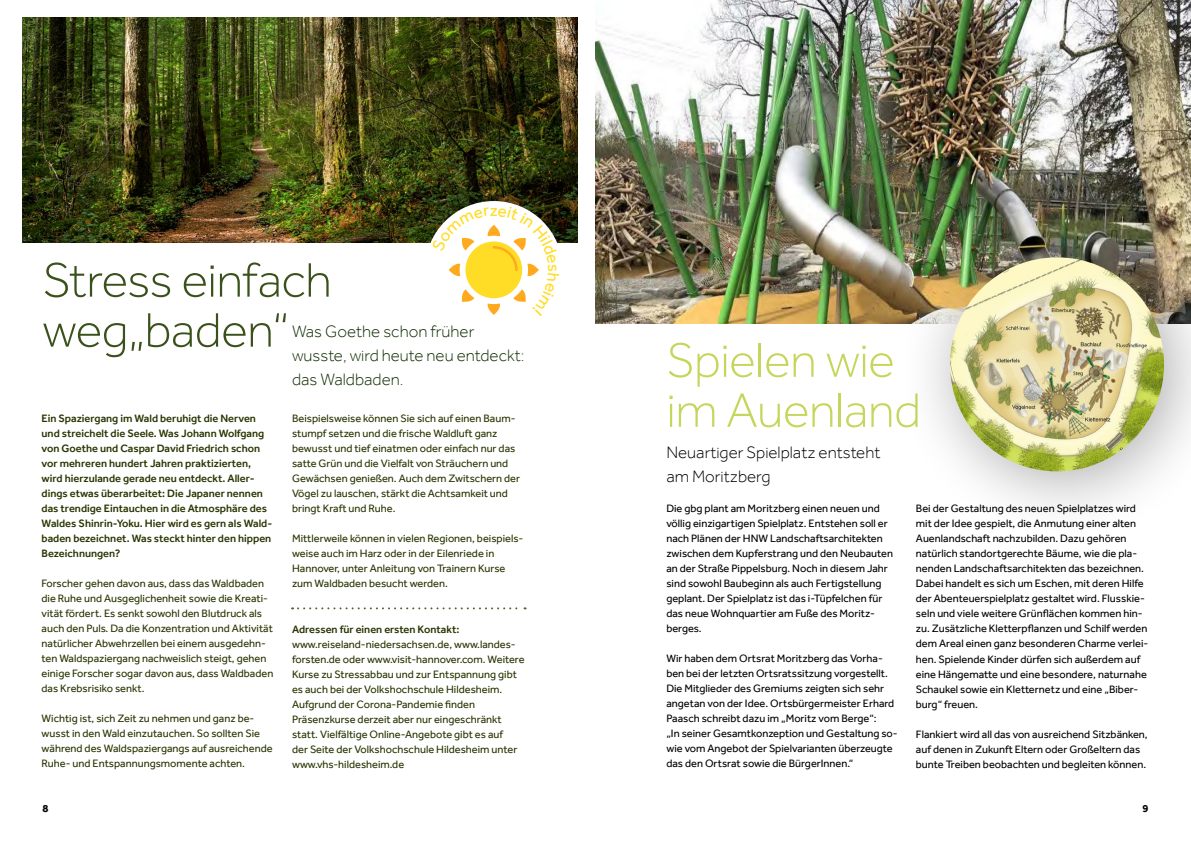
<style>
.page{position:relative;width:1191px;height:842px;background:#fff}
.page>*{position:absolute;margin:0;border:0;box-sizing:border-box;transform-origin:0 0}
.t1{font:300 50px/50px "Effra";letter-spacing:-.015em;color:#3b511c}
.t2{font:300 50px/50px "Effra";letter-spacing:-.01em;color:#c6d65c}
.t3{font:300 17px/24px "Effra";color:#102d03}
.t4{font:300 17px/24px "Effra";color:#000}
.t5{font:17px "Effra";color:#ffdc25}
.t6{font:11px/15px "Effra";color:#000}
.t7{font:11px/15px "Effra";color:#283501}
.t8{font:500 11px/15px "Effra";color:#283501}
.t9{font:700 11px "Effra";color:#000}
</style>
<div class="page">
<img style="left:23px;top:17px;width:554px;height:225px">
<div style="left:425px;top:201px;width:138px;height:138px;background:#fff;border-radius:50%"></div>
<svg style="left:292px;top:607px;width:233px;height:2px"></svg>
<img style="left:595px;top:0;width:596px;height:323px">
<div style="left:896px;top:203px;width:295px;height:338px;background:#000;opacity:.33"></div>
<img style="left:950px;top:257px;width:214px;height:214px;border-radius:107px">
<svg style="left:432px;top:207px;width:127px;height:108px"></svg>
<h2 class="t5" style="left:490px;top:200px;width:10px">z</h2>
<h1 class="t1" style="left:43px;top:254px;width:291px">Stress einfach weg„baden“</h1>
<h2 class="t3" style="left:292px;top:319px;width:234px">Was Goethe schon früher wusste, wird heute neu entdeckt: das Waldbaden.</h2>
<p class="t8" style="left:42px;top:411px;width:232px">Ein Spaziergang im Wald beruhigt die Nerven und streichelt die Seele. Was Johann Wolfgang von Goethe und Caspar David Friedrich schon vor mehreren hundert Jahren praktizierten, wird hierzulande gerade neu entdeckt. Aller&shy;dings etwas überarbeitet: Die Japaner nennen das trendige Eintauchen in die Atmosphäre des Waldes Shinrin-Yoku. Hier wird es gern als Wald&shy;baden bezeichnet. Was steckt hinter den hippen Bezeichnungen?</p>
<p class="t7" style="left:42px;top:576px;width:233px">Forscher gehen davon aus, dass das Waldbaden die Ruhe und Ausgeglichenheit sowie die Kreati&shy;vität fördert. Es senkt sowohl den Blutdruck als auch den Puls. Da die Konzentration und Aktivität natürlicher Abwehrzellen bei einem ausgedehn&shy;ten Waldspaziergang nachweislich steigt, gehen einige Forscher sogar davon aus, dass Waldbaden das Krebsrisiko senkt.</p>
<p class="t7" style="left:42px;top:711px;width:233px">Wichtig ist, sich Zeit zu nehmen und ganz be&shy;wusst in den Wald einzutauchen. So sollten Sie während des Waldspaziergangs auf ausreichende Ruhe- und Entspannungsmomente achten.</p>
<p class="t9" style="left:43px;top:802px;width:7px">8</p>
<p class="t7" style="left:292px;top:411px;width:230px">Beispielsweise können Sie sich auf einen Baum&shy;stumpf setzen und die frische Waldluft ganz bewusst und tief einatmen oder einfach nur das satte Grün und die Vielfalt von Sträuchern und Gewächsen genießen. Auch dem Zwitschern der Vögel zu lauschen, stärkt die Achtsamkeit und bringt Kraft und Ruhe.</p>
<p class="t7" style="left:292px;top:531px;width:233px">Mittlerweile können in vielen Regionen, beispiels&shy;weise auch im Harz oder in der Eilenriede in Hannover, unter Anleitung von Trainern Kurse zum Waldbaden besucht werden.</p>
<p class="t8" style="left:292px;top:621px;width:169px">Adressen für einen ersten Kontakt:</p>
<p class="t7" style="left:292px;top:636px;width:234px">www.reiseland-niedersachsen.de, www.landes&shy;forsten.de oder www.visit-hannover.com. Weitere Kurse zu Stressabbau und zur Entspannung gibt es auch bei der Volkshochschule Hildesheim.<br>Aufgrund der Corona-Pandemie finden Präsenzkurse derzeit aber nur eingeschränkt statt. Vielfältige Online-Angebote gibt es auf<br>der Seite der Volkshochschule Hildesheim unter www.vhs-hildesheim.de</p>
<h1 class="t2" style="left:666px;top:335px;width:256px">Spielen wie im Auenland</h1>
<h2 class="t4" style="left:666px;top:440px;width:215px">Neuartiger Spielplatz entsteht am Moritzberg</h2>
<p class="t6" style="left:666px;top:501px;width:228px">Die gbg plant am Moritzberg einen neuen und völlig einzigartigen Spielplatz. Entstehen soll er nach Plänen der HNW Landschaftsarchitekten zwischen dem Kupferstrang und den Neubauten an der Straße Pippelsburg. Noch in diesem Jahr sind sowohl Baubeginn als auch Fertigstellung geplant. Der Spielplatz ist das i-Tüpfelchen für das neue Wohnquartier am Fuße des Moritz&shy;berges.</p>
<p class="t6" style="left:666px;top:651px;width:233px">Wir haben dem Ortsrat Moritzberg das Vorha&shy;ben bei der letzten Ortsratssitzung vorgestellt.<br>Die Mitglieder des Gremiums zeigten sich sehr angetan von der Idee. Ortsbürgermeister Erhard Paasch schreibt dazu im „Moritz vom Berge“:<br>„In seiner Gesamtkonzeption und Gestaltung so&shy;wie vom Angebot der Spielvarianten überzeugte das den Ortsrat sowie die BürgerInnen.“</p>
<p class="t6" style="left:916px;top:501px;width:234px">Bei der Gestaltung des neuen Spielplatzes wird mit der Idee gespielt, die Anmutung einer alten Auenlandschaft nachzubilden. Dazu gehören natürlich standortgerechte Bäume, wie die pla&shy;nenden Landschaftsarchitekten das bezeichnen.<br>Dabei handelt es sich um Eschen, mit deren Hilfe der Abenteuerspielplatz gestaltet wird. Flusskie&shy;seln und viele weitere Grünflächen kommen hin&shy;zu. Zusätzliche Kletterpflanzen und Schilf werden dem Areal einen ganz besonderen Charme verlei&shy;hen. Spielende Kinder dürfen sich außerdem auf eine Hängematte und eine besondere, naturnahe Schaukel sowie ein Kletternetz und eine „Biber&shy;burg“ freuen.</p>
<p class="t6" style="left:916px;top:726px;width:233px">Flankiert wird all das von ausreichend Sitzbänken, auf denen in Zukunft Eltern oder Großeltern das bunte Treiben beobachten und begleiten können.</p>
<p class="t9" style="left:1142px;top:802px;width:7px">9</p>
</div>
